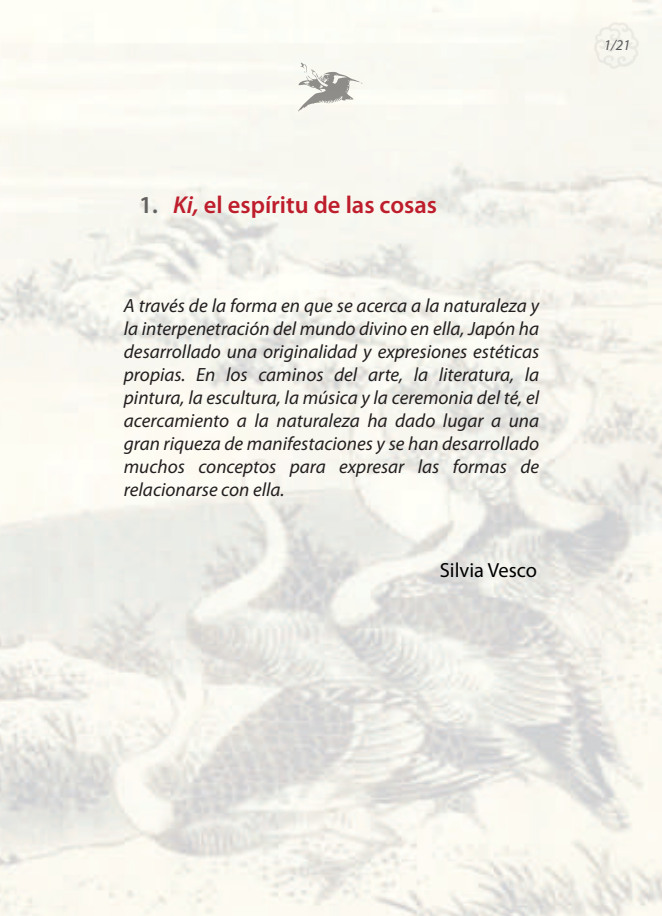
<style>
.page{position:relative;width:662px;height:916px;background:#fff}
.page>*{position:absolute;margin:0;border:0;box-sizing:border-box;transform-origin:0 0}
.t1{font:600 24.4px "Myriad Pro";color:#be1d2c}
.t2{font:20.4px "Myriad Pro";color:#000}
.t3{font:italic 19.2px/23.2px "Myriad Pro";color:#231f20;text-align:justify}
.t4{font:italic 14.8px "Myriad Pro";color:#57585a}
.s1{color:#63615f}
.s2{font-style:italic}
</style>
<div class="page">
<svg style="left:298px;top:63px;width:65px;height:49px"></svg>
<svg style="left:594px;top:22px;width:45px;height:47px"></svg>
<p class="t1" style="left:139px;top:189px;width:299px"><span class="s1">1.</span> <span class="s2">Ki,</span> el espíritu de las cosas</p>
<p class="t3" style="left:124px;top:293px;width:417px">A través de la forma en que se acerca a la naturaleza y la interpenetración del mundo divino en ella, Japón ha desarrollado una originalidad y expresiones estéticas propias. En los caminos del arte, la literatura, la pintura, la escultura, la música y la ceremonia del té, el acercamiento a la naturaleza ha dado lugar a una gran riqueza de manifestaciones y se han desarrollado muchos conceptos para expresar las formas de relacionarse con ella.</p>
<p class="t2" style="left:440px;top:558px;width:99px">Silvia Vesco</p>
<p class="t4" style="left:604px;top:36px;width:28px">1/21</p>
</div>
